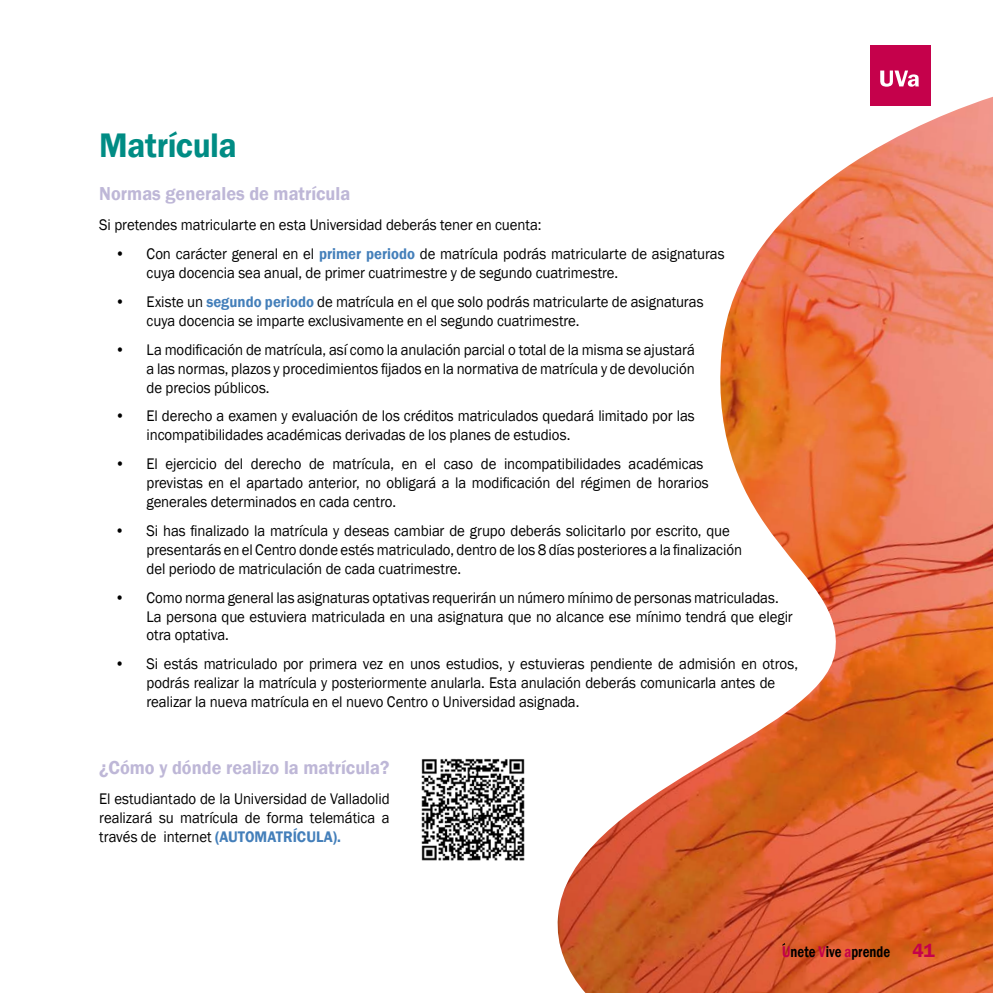
<style>
.page{position:relative;width:993px;height:993px;background:#fff}
.page>*{position:absolute;margin:0;border:0;box-sizing:border-box;transform-origin:0 0}
.t1{font:600 35px "Franklin Gothic";letter-spacing:-.01em;color:#008c84;scale:.95 1}
.t2{font:600 19.25px "Franklin Gothic";color:#beb7d7;scale:.95 1}
.t3{font:600 15.92px "Franklin Gothic";color:#000;scale:.8 1}
.t4{font:15.75px/18.9px "Franklin Gothic";letter-spacing:-.005em;color:#000;scale:.94 1}
.s1{font-weight:600;color:#447fba}
.s2{color:#c5014b}
.s3{font-size:19.25px;color:#c5014b}
</style>
<div class="page">
<img style="left:557px;top:97px;width:435px;height:895px">
<div style="left:869px;top:46px;width:60px;height:60px;background:#c5014b"></div>
<svg style="left:880px;top:70px;width:38px;height:17px"></svg>
<div style="left:777px;top:938px;width:19px;height:19px;background:#000;opacity:.75"></div>
<img style="left:421px;top:758px;width:104px;height:103px">
<h1 class="t1" style="left:99px;top:123px;width:146px">Matrícula</h1>
<p class="t2" style="left:99px;top:181px;width:266px">Normas generales de matrícula</p>
<p class="t4" style="left:99px;top:216px;width:471px">Si pretendes matricularte en esta Universidad deberás tener en cuenta:</p>
<p class="t4" style="left:146px;top:245px;width:616px;text-indent:-31px">• Con carácter general en el <span class="s1">primer periodo</span> de matrícula podrás matricularte de asignaturas cuya docencia sea anual, de primer cuatrimestre y de segundo cuatrimestre.</p>
<p class="t4" style="left:146px;top:292px;width:594px;text-indent:-31px">• Existe un <span class="s1">segundo periodo</span> de matrícula en el que solo podrás matricularte de asignaturas cuya docencia se imparte exclusivamente en el segundo cuatrimestre.</p>
<p class="t4" style="left:146px;top:340px;width:584px;text-align:justify;text-indent:-31px">• La modificación de matrícula, así como la anulación parcial o total de la misma se ajustará a las normas, plazos y procedimientos fijados en la normativa de matrícula y de devolución de precios públicos.</p>
<p class="t4" style="left:146px;top:407px;width:584px;text-indent:-31px">• El derecho a examen y evaluación de los créditos matriculados quedará limitado por las incompatibilidades académicas derivadas de los planes de estudios.</p>
<p class="t4" style="left:146px;top:454px;width:599px;text-indent:-31px">• El ejercicio del derecho de matrícula, en el caso de incompatibilidades académicas previstas en el apartado anterior, no obligará a la modificación del régimen de horarios generales determinados en cada centro.</p>
<p class="t4" style="left:146px;top:521px;width:635px;text-indent:-31px">• Si has finalizado la matrícula y deseas cambiar de grupo deberás solicitarlo por escrito, que presentarás en el Centro donde estés matriculado, dentro de los 8 días posteriores a la finalización del periodo de matriculación de cada cuatrimestre.</p>
<p class="t4" style="left:146px;top:588px;width:688px;text-indent:-31px">• Como norma general las asignaturas optativas requerirán un número mínimo de personas matriculadas.<br>La persona que estuviera matriculada en una asignatura que no alcance ese mínimo tendrá que elegir otra optativa.</p>
<p class="t4" style="left:146px;top:654px;width:694px;text-indent:-31px">• Si estás matriculado por primera vez en unos estudios, y estuvieras pendiente de admisión en otros, podrás realizar la matrícula y posteriormente anularla. Esta anulación deberás comunicarla antes de realizar la nueva matrícula en el nuevo Centro o Universidad asignada.</p>
<p class="t2" style="left:99px;top:755px;width:307px">¿Cómo y dónde realizo la matrícula?</p>
<p class="t4" style="left:99px;top:789px;width:310px;text-align:justify">El estudiantado de la Universidad de Valladolid realizará su matrícula de forma telemática a través de internet <span class="s1">(AUTOMATRÍCULA).</span></p>
<p class="t3" style="left:782px;top:941px;width:192px"><span class="s2">U</span>nete <span class="s2">V</span>ive <span class="s2">a</span>prende <span class="s3">41</span></p>
</div>
